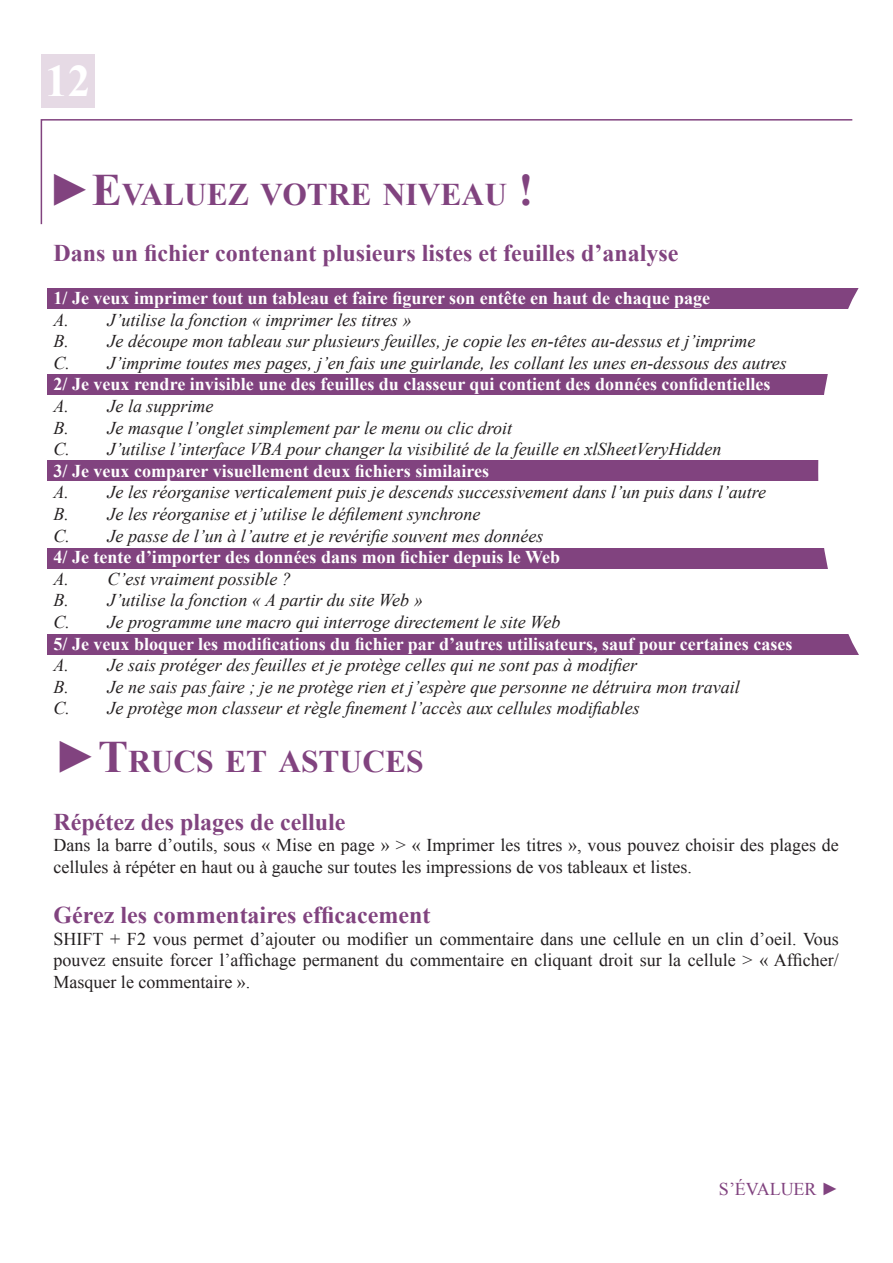
<style>
.page{position:relative;width:893px;height:1263px;background:#fff}
.page>*{position:absolute;margin:0;border:0;box-sizing:border-box;transform-origin:0 0}
.t1{font:700 45px "Times New Roman";color:#fff}
.t2{font:700 31.5px "Times New Roman";color:#81437f}
.t3{font:700 24px "Times New Roman";color:#81437f}
.t4{font:italic 18px "Times New Roman";color:#231f20}
.t5{font:18px/21.6px "Times New Roman";color:#231f20}
.t6{font:700 18px "Times New Roman";color:#fff}
.t7{font:18px "Times New Roman";color:#81437f}
.s1{font-size:45px}
</style>
<div class="page">
<div style="left:47px;top:634px;width:846px;height:20px;background:#81437f"></div>
<div style="left:47px;top:549px;width:846px;height:20px;background:#81437f"></div>
<div style="left:47px;top:460px;width:846px;height:21px;background:#81437f"></div>
<div style="left:47px;top:374px;width:846px;height:21px;background:#81437f"></div>
<div style="left:47px;top:288px;width:846px;height:21px;background:#81437f"></div>
<svg style="left:40px;top:119px;width:813px;height:106px"></svg>
<div style="left:41px;top:54px;width:53px;height:53px;background:#e6dae5"></div>
<svg style="left:818px;top:288px;width:75px;height:367px"></svg>
<h1 class="t1" style="left:45px;top:50px;width:46px">12</h1>
<h2 class="t2" style="left:47px;top:173px;width:488px"><span class="s1">►</span><span class="s1">E</span>VALUEZ VOTRE NIVEAU <span class="s1">!</span></h2>
<p class="t3" style="left:54px;top:236px;width:626px">Dans un fichier contenant plusieurs listes et feuilles d’analyse</p>
<p class="t6" style="left:54px;top:285px;width:658px">1/ Je veux imprimer tout un tableau et faire figurer son entête en haut de chaque page</p>
<p class="t4" style="left:54px;top:307px;width:359px">A. J’utilise la fonction « imprimer les titres »</p>
<p class="t4" style="left:54px;top:329px;width:703px">B. Je découpe mon tableau sur plusieurs feuilles, je copie les en-têtes au-dessus et j’imprime</p>
<p class="t4" style="left:54px;top:350px;width:735px">C. J’imprime toutes mes pages, j’en fais une guirlande, les collant les unes en-dessous des autres</p>
<p class="t6" style="left:54px;top:372px;width:719px">2/ Je veux rendre invisible une des feuilles du classeur qui contient des données confidentielles</p>
<p class="t4" style="left:54px;top:393px;width:161px">A. Je la supprime</p>
<p class="t4" style="left:54px;top:415px;width:460px">B. Je masque l’onglet simplement par le menu ou clic droit</p>
<p class="t4" style="left:54px;top:437px;width:669px">C. J’utilise l’interface VBA pour changer la visibilité de la feuille en xlSheetVeryHidden</p>
<p class="t6" style="left:54px;top:458px;width:437px">3/ Je veux comparer visuellement deux fichiers similaires</p>
<p class="t4" style="left:54px;top:480px;width:714px">A. Je les réorganise verticalement puis je descends successivement dans l’un puis dans l’autre</p>
<p class="t4" style="left:54px;top:501px;width:429px">B. Je les réorganise et j’utilise le défilement synchrone</p>
<p class="t4" style="left:54px;top:523px;width:492px">C. Je passe de l’un à l’autre et je revérifie souvent mes données</p>
<p class="t6" style="left:54px;top:545px;width:508px">4/ Je tente d’importer des données dans mon fichier depuis le Web</p>
<p class="t4" style="left:54px;top:566px;width:239px">A. C’est vraiment possible ?</p>
<p class="t4" style="left:54px;top:588px;width:371px">B. J’utilise la fonction « A partir du site Web »</p>
<p class="t4" style="left:54px;top:609px;width:509px">C. Je programme une macro qui interroge directement le site Web</p>
<p class="t6" style="left:54px;top:631px;width:740px">5/ Je veux bloquer les modifications du fichier par d’autres utilisateurs, sauf pour certaines cases</p>
<p class="t4" style="left:54px;top:653px;width:585px">A. Je sais protéger des feuilles et je protège celles qui ne sont pas à modifier</p>
<p class="t4" style="left:54px;top:674px;width:688px">B. Je ne sais pas faire ; je ne protège rien et j’espère que personne ne détruira mon travail</p>
<p class="t4" style="left:54px;top:696px;width:588px">C. Je protège mon classeur et règle finement l’accès aux cellules modifiables</p>
<p class="t2" style="left:54px;top:740px;width:372px"><span class="s1">►</span><span class="s1">T</span>RUCS ET ASTUCES</p>
<p class="t3" style="left:54px;top:805px;width:293px">Répétez des plages de cellule</p>
<p class="t5" style="left:54px;top:834px;width:787px">Dans la barre d’outils, sous « Mise en page » &gt; « Imprimer les titres », vous pouvez choisir des plages de cellules à répéter en haut ou à gauche sur toutes les impressions de vos tableaux et listes.</p>
<p class="t3" style="left:54px;top:898px;width:378px">Gérez les commentaires efficacement</p>
<p class="t5" style="left:54px;top:928px;width:787px;text-align:justify">SHIFT + F2 vous permet d’ajouter ou modifier un commentaire dans une cellule en un clin d’oeil. Vous pouvez ensuite forcer l’affichage permanent du commentaire en cliquant droit sur la cellule &gt; « Afficher/ Masquer le commentaire ».</p>
<p class="t7" style="left:719px;top:1176px;width:121px">S’ÉVALUER ►</p>
</div>
